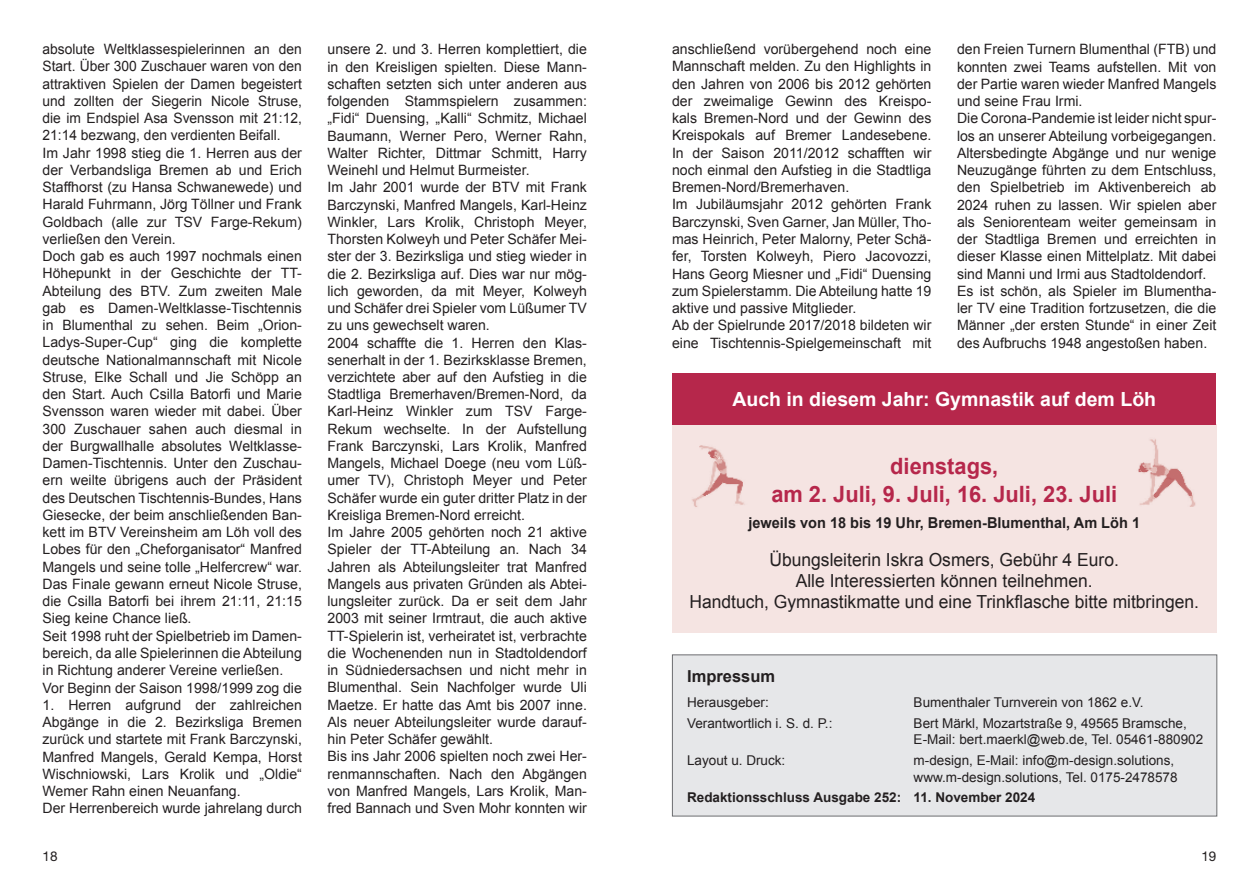
<style>
.page{position:relative;width:1259px;height:893px;background:#fff}
.page>*{position:absolute;margin:0;border:0;box-sizing:border-box;transform-origin:0 0}
.t1{font:700 22.5px/28px "Arial";color:#b6274b;text-align:center}
.t2{font:700 19.5px "Arial";color:#fff}
.t3{font:18px/21px "Arial";color:#231f20;text-align:center}
.t4{font:700 16.5px "Arial";color:#231f20}
.t5{font:700 15px "Arial";color:#231f20}
.t6{font:14.25px/17.2px "Arial";color:#231f20}
.t7{font:13.5px/16.5px "Arial";color:#231f20}
.t8{font:700 13.5px "Arial";color:#231f20}
.t9{font:13.5px "Helvetica Neue";color:#231f20}
</style>
<div class="page">
<div style="left:672px;top:424px;width:544px;height:208px;background:#f5e4e2"></div>
<div style="left:672px;top:373px;width:543px;height:51px;background:#b6274b"></div>
<img style="left:1138px;top:439px;width:58px;height:68px">
<img style="left:692px;top:445px;width:53px;height:62px">
<div style="left:672px;top:654px;width:545px;height:162px;background:#e6e7e9;border:1px solid #6c6d70"></div>
<p class="t6" style="left:43px;top:41px;width:261px">absolute Weltklassespielerinnen an den Start. Über 300 Zuschauer waren von den attraktiven Spielen der Damen begeistert und zollten der Siegerin Nicole Struse, die im Endspiel Asa Svensson mit 21:12, 21:14 bezwang, den verdienten Beifall.<br>Im Jahr 1998 stieg die 1. Herren aus der der Verbandsliga Bremen ab und Erich Staffhorst (zu Hansa Schwanewede) und Harald Fuhrmann, Jörg Töllner und Frank Goldbach (alle zur TSV Farge-Rekum) verließen den Verein.<br>Doch gab es auch 1997 nochmals einen Höhepunkt in der Geschichte der TT-Abteilung des BTV. Zum zweiten Male gab es Damen-Weltklasse-Tischtennis in Blumenthal zu sehen. Beim „Orion-Ladys-Super-Cup“ ging die komplette deutsche Nationalmannschaft mit Nicole Struse, Elke Schall und Jie Schöpp an den Start. Auch Csilla Batorfi und Marie Svensson waren wieder mit dabei. Über 300 Zuschauer sahen auch diesmal in der Burgwallhalle absolutes Weltklasse-Damen-Tischtennis. Unter den Zuschau&shy;ern weilte übrigens auch der Präsident des Deutschen Tischtennis-Bundes, Hans Giesecke, der beim anschließenden Ban&shy;kett im BTV Vereinsheim am Löh voll des Lobes für den „Cheforganisator“ Manfred Mangels und seine tolle „Helfercrew“ war.<br>Das Finale gewann erneut Nicole Struse, die Csilla Batorfi bei ihrem 21:11, 21:15<br>Sieg keine Chance ließ.<br>Seit 1998 ruht der Spielbetrieb im Damen&shy;bereich, da alle Spielerinnen die Abteilung in Richtung anderer Vereine verließen.<br>Vor Beginn der Saison 1998/1999 zog die</p>
<p class="t6" style="left:43px;top:696px;width:261px">1. Herren aufgrund der zahlreichen Abgänge in die 2. Bezirksliga Bremen zurück und startete mit Frank Barczynski, Manfred Mangels, Gerald Kempa, Horst Wischniowski, Lars Krolik und „Oldie“ Wemer Rahn einen Neuanfang.<br>Der Herrenbereich wurde jahrelang durch</p>
<p class="t6" style="left:327px;top:41px;width:261px">unsere 2. und 3. Herren komplettiert, die in den Kreisligen spielten. Diese Mann&shy;schaften setzten sich unter anderen aus folgenden Stammspielern zusammen: „Fidi“ Duensing, „Kalli“ Schmitz, Michael Baumann, Werner Pero, Werner Rahn, Walter Richter, Dittmar Schmitt, Harry Weinehl und Helmut Burmeister.<br>Im Jahr 2001 wurde der BTV mit Frank Barczynski, Manfred Mangels, Karl-Heinz Winkler, Lars Krolik, Christoph Meyer, Thorsten Kolweyh und Peter Schäfer Mei&shy;ster der 3. Bezirksliga und stieg wieder in die 2. Bezirksliga auf. Dies war nur mög&shy;lich geworden, da mit Meyer, Kolweyh und Schäfer drei Spieler vom Lüßumer TV zu uns gewechselt waren.<br>2004 schaffte die 1. Herren den Klas&shy;senerhalt in der 1. Bezirksklasse Bremen, verzichtete aber auf den Aufstieg in die Stadtliga Bremerhaven/Bremen-Nord, da Karl-Heinz Winkler zum TSV Farge-Rekum wechselte. In der Aufstellung Frank Barczynski, Lars Krolik, Manfred Mangels, Michael Doege (neu vom Lüß&shy;umer TV), Christoph Meyer und Peter Schäfer wurde ein guter dritter Platz in der Kreisliga Bremen-Nord erreicht.<br>Im Jahre 2005 gehörten noch 21 aktive Spieler der TT-Abteilung an. Nach 34<br>Jahren als Abteilungsleiter trat Manfred Mangels aus privaten Gründen als Abtei&shy;lungsleiter zurück. Da er seit dem Jahr 2003 mit seiner Irmtraut, die auch aktive TT-Spielerin ist, verheiratet ist, verbrachte die Wochenenden nun in Stadtoldendorf in Südniedersachsen und nicht mehr in Blumenthal. Sein Nachfolger wurde Uli Maetze. Er hatte das Amt bis 2007 inne.<br>Als neuer Abteilungsleiter wurde darauf&shy;hin Peter Schäfer gewählt.<br>Bis ins Jahr 2006 spielten noch zwei Her&shy;renmannschaften. Nach den Abgängen von Manfred Mangels, Lars Krolik, Man&shy;fred Bannach und Sven Mohr konnten wir</p>
<p class="t6" style="left:672px;top:41px;width:261px">anschließend vorübergehend noch eine Mannschaft melden. Zu den Highlights in den Jahren von 2006 bis 2012 gehörten der zweimalige Gewinn des Kreispo&shy;kals Bremen-Nord und der Gewinn des Kreispokals auf Bremer Landesebene.<br>In der Saison 2011/2012 schafften wir noch einmal den Aufstieg in die Stadtliga Bremen-Nord/Bremerhaven.<br>Im Jubiläumsjahr 2012 gehörten Frank Barczynski, Sven Garner, Jan Müller, Tho&shy;mas Heinrich, Peter Malorny, Peter Schä&shy;fer, Torsten Kolweyh, Piero Jacovozzi, Hans Georg Miesner und „Fidi“ Duensing zum Spielerstamm. Die Abteilung hatte 19 aktive und passive Mitglieder.<br>Ab der Spielrunde 2017/2018 bildeten wir eine Tischtennis-Spielgemeinschaft mit</p>
<p class="t6" style="left:957px;top:41px;width:261px">den Freien Turnern Blumenthal (FTB) und konnten zwei Teams aufstellen. Mit von der Partie waren wieder Manfred Mangels und seine Frau Irmi.<br>Die Corona-Pandemie ist leider nicht spur&shy;los an unserer Abteilung vorbeigegangen.<br>Altersbedingte Abgänge und nur wenige Neuzugänge führten zu dem Entschluss, den Spielbetrieb im Aktivenbereich ab 2024 ruhen zu lassen. Wir spielen aber als Seniorenteam weiter gemeinsam in der Stadtliga Bremen und erreichten in dieser Klasse einen Mittelplatz. Mit dabei sind Manni und Irmi aus Stadtoldendorf.<br>Es ist schön, als Spieler im Blumentha&shy;ler TV eine Tradition fortzusetzen, die die Männer „der ersten Stunde“ in einer Zeit des Aufbruchs 1948 angestoßen haben.</p>
<h2 class="t2" style="left:732px;top:386px;width:425px">Auch in diesem Jahr: Gymnastik auf dem Löh</h2>
<h1 class="t1" style="left:771px;top:452px;width:347px">dienstags,<br>am 2. Juli, 9. Juli, 16. Juli, 23. Juli</h1>
<p class="t5" style="left:748px;top:513px;width:393px">jeweils von 18 bis 19 Uhr, Bremen-Blumenthal, Am Löh 1</p>
<p class="t3" style="left:689px;top:549px;width:511px">Übungsleiterin Iskra Osmers, Gebühr 4 Euro.<br>Alle Interessierten können teilnehmen.<br>Handtuch, Gymnastikmatte und eine Trinkflasche bitte mitbringen.</p>
<p class="t4" style="left:687px;top:665px;width:90px">Impressum</p>
<p class="t7" style="left:687px;top:694px;width:83px">Herausgeber:</p>
<p class="t7" style="left:913px;top:694px;width:231px">Bumenthaler Turnverein von 1862 e.V.</p>
<p class="t7" style="left:687px;top:715px;width:147px">Verantwortlich i. S. d. P.:</p>
<p class="t7" style="left:913px;top:715px;width:291px">Bert Märkl, Mozartstraße 9, 49565 Bramsche,<br>E-Mail: bert.maerkl@web.de, Tel. 05461-880902</p>
<p class="t7" style="left:687px;top:752px;width:100px">Layout u. Druck:</p>
<p class="t7" style="left:913px;top:752px;width:265px">m-design, E-Mail: info@m-design.solutions, www.m-design.solutions, Tel. 0175-2478578</p>
<p class="t8" style="left:687px;top:788px;width:350px">Redaktionsschluss Ausgabe 252: 11. November 2024</p>
<p class="t9" style="left:43px;top:848px;width:17px">18</p>
<p class="t9" style="left:1201px;top:848px;width:17px">19</p>
</div>
